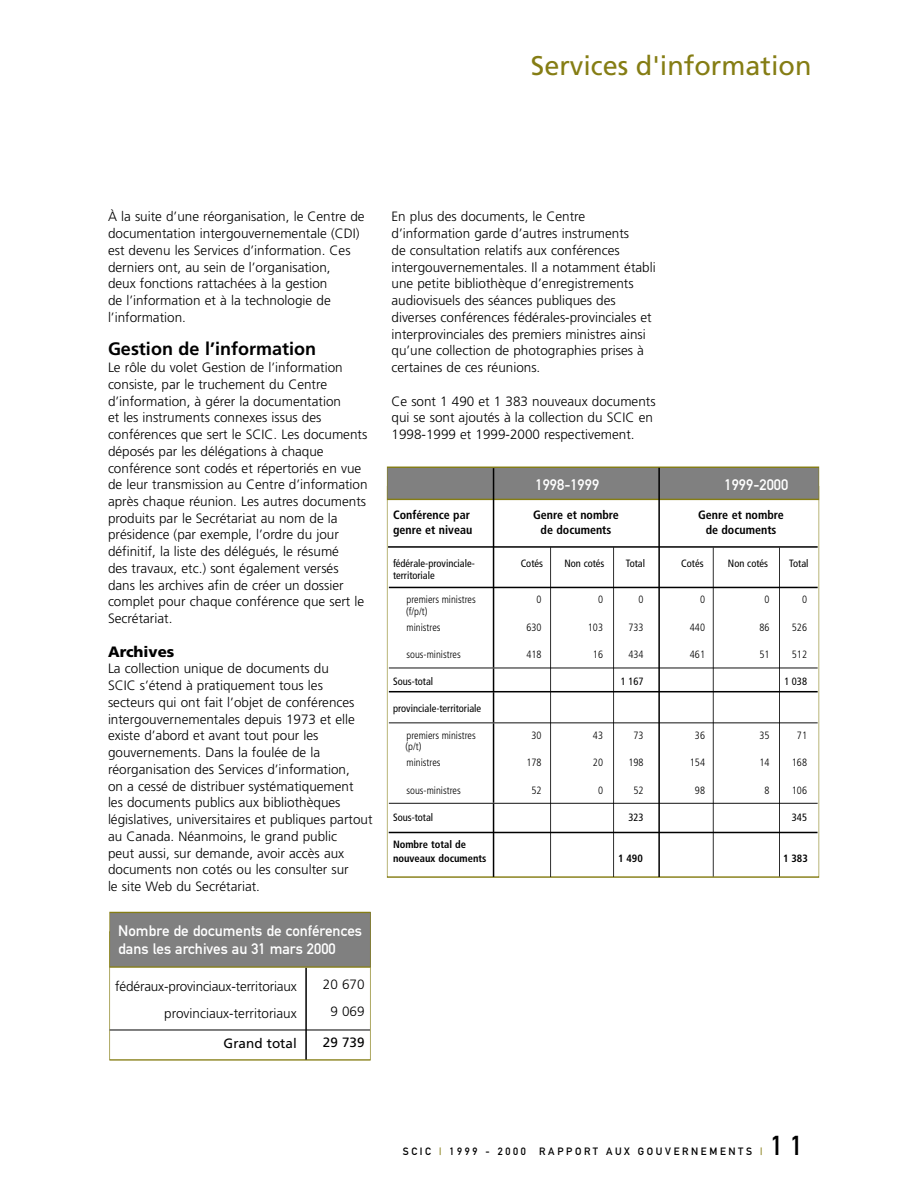
<style>
.page{position:relative;width:918px;height:1188px;background:#fff}
.page>*{position:absolute;margin:0;border:0;box-sizing:border-box;transform-origin:0 0}
.t1{font:27px "Frutiger";color:#857d14}
.t2{font:27px "DIN Mittelschrift";color:#000}
.t3{font:700 18px "Frutiger";color:#000}
.t4{font:15.15px "DIN Mittelschrift";color:#fff}
.t5{font:15px/18px "DIN Mittelschrift";color:#fff}
.t6{font:900 15px "Frutiger";color:#000}
.t7{font:300 13.5px/16.8px "Frutiger";color:#000}
.t8{font:13.5px "Frutiger";color:#000}
.t9{font:700 condensed 12px "Frutiger";color:#000}
.t10{font:300 condensed 10.5px "Frutiger";color:#000}
.t11{font:condensed 10.5px "Frutiger";color:#000}
.t12{font:700 condensed 10.5px/13.6px "Frutiger";color:#000}
.t13{font:10.5px "DIN Mittelschrift";letter-spacing:.25em;color:#000}
.s1{color:#857d14}
</style>
<div class="page">
<div style="left:109px;top:932px;width:262px;height:128px;border:1px solid #857d14"></div>
<div style="left:110px;top:912px;width:260px;height:55px;background:#808080"></div>
<div style="left:109px;top:912px;width:262px;height:55px;border:1px solid #857d14"></div>
<hr style="left:110px;top:1030px;width:260px;height:1px;background:#000">
<hr style="left:305px;top:968px;width:2px;height:92px;background:#000">
<div style="left:387px;top:467px;width:432px;height:32px;background:#808080"></div>
<div style="left:387px;top:467px;width:432px;height:33px;border:1px solid #857d14"></div>
<hr style="left:493px;top:468px;width:1px;height:409px;background:#000">
<hr style="left:389px;top:587px;width:429px;height:1px;background:#000">
<hr style="left:389px;top:691px;width:429px;height:2px;background:#000">
<hr style="left:389px;top:723px;width:429px;height:1px;background:#000">
<hr style="left:389px;top:832px;width:429px;height:1px;background:#000">
<hr style="left:389px;top:668px;width:429px;height:1px;background:#000">
<hr style="left:389px;top:803px;width:429px;height:1px;background:#000">
<hr style="left:388px;top:546px;width:430px;height:2px;background:#000">
<hr style="left:658px;top:468px;width:2px;height:409px;background:#000">
<hr style="left:713px;top:548px;width:1px;height:329px;background:#000">
<hr style="left:779px;top:548px;width:1px;height:329px;background:#000">
<hr style="left:550px;top:547px;width:1px;height:330px;background:#000">
<hr style="left:613px;top:547px;width:1px;height:330px;background:#000">
<p class="t1" style="left:531px;top:50px;width:282px">Services d'information</p>
<p class="t7" style="left:108px;top:208px;width:258px">À la suite d’une réorganisation, le Centre de documentation intergouvernementale (CDI) est devenu les Services d’information. Ces derniers ont, au sein de l’organisation,<br>deux fonctions rattachées à la gestion<br>de l’information et à la technologie de l’information.</p>
<p class="t3" style="left:108px;top:338px;width:210px">Gestion de l’information</p>
<p class="t7" style="left:108px;top:359px;width:261px">Le rôle du volet Gestion de l’information consiste, par le truchement du Centre d’information, à gérer la documentation<br>et les instruments connexes issus des conférences que sert le SCIC. Les documents déposés par les délégations à chaque conférence sont codés et répertoriés en vue de leur transmission au Centre d’information après chaque réunion. Les autres documents produits par le Secrétariat au nom de la présidence (par exemple, l’ordre du jour définitif, la liste des délégués, le résumé<br>des travaux, etc.) sont également versés dans les archives afin de créer un dossier complet pour chaque conférence que sert le Secrétariat.</p>
<p class="t6" style="left:108px;top:642px;width:68px">Archives</p>
<p class="t7" style="left:108px;top:660px;width:266px">La collection unique de documents du<br>SCIC s’étend à pratiquement tous les secteurs qui ont fait l’objet de conférences intergouvernementales depuis 1973 et elle existe d’abord et avant tout pour les gouvernements. Dans la foulée de la réorganisation des Services d’information,<br>on a cessé de distribuer systématiquement<br>les documents publics aux bibliothèques législatives, universitaires et publiques partout au Canada. Néanmoins, le grand public<br>peut aussi, sur demande, avoir accès aux documents non cotés ou les consulter sur<br>le site Web du Secrétariat.</p>
<p class="t5" style="left:118px;top:922px;width:245px">Nombre de documents de conférences dans les archives au 31 mars 2000</p>
<p class="t7" style="left:115px;top:973px;width:183px;line-height:27px;text-align:right">fédéraux-provinciaux-territoriaux provinciaux-territoriaux</p>
<p class="t8" style="left:224px;top:1036px;width:75px">Grand total</p>
<p class="t7" style="left:323px;top:971px;width:43px;line-height:27px;text-align:center">20 670<br>9 069</p>
<p class="t8" style="left:323px;top:1034px;width:43px">29 739</p>
<p class="t7" style="left:392px;top:208px;width:266px">En plus des documents, le Centre d’information garde d’autres instruments<br>de consultation relatifs aux conférences intergouvernementales. Il a notamment établi une petite bibliothèque d’enregistrements audiovisuels des séances publiques des diverses conférences fédérales-provinciales et interprovinciales des premiers ministres ainsi qu’une collection de photographies prises à certaines de ces réunions.</p>
<p class="t7" style="left:392px;top:392px;width:266px">Ce sont 1 490 et 1 383 nouveaux documents qui se sont ajoutés à la collection du SCIC en<br>1998-1999 et 1999-2000 respectivement.</p>
<p class="t4" style="left:536px;top:476px;width:65px">1998-1999</p>
<p class="t4" style="left:725px;top:476px;width:65px">1999-2000</p>
<p class="t9" style="left:393px;top:508px;width:78px">Conférence par</p>
<p class="t9" style="left:533px;top:508px;width:87px">Genre et nombre</p>
<p class="t9" style="left:698px;top:508px;width:87px">Genre et nombre</p>
<p class="t9" style="left:393px;top:523px;width:81px">genre et niveau</p>
<p class="t9" style="left:541px;top:523px;width:72px">de documents</p>
<p class="t9" style="left:706px;top:523px;width:72px">de documents</p>
<p class="t11" style="left:393px;top:557px;width:83px">fédérale-provinciale-</p>
<p class="t11" style="left:521px;top:557px;width:24px">Cotés</p>
<p class="t11" style="left:564px;top:557px;width:42px">Non cotés</p>
<p class="t11" style="left:626px;top:557px;width:21px">Total</p>
<p class="t11" style="left:681px;top:557px;width:24px">Cotés</p>
<p class="t11" style="left:728px;top:557px;width:42px">Non cotés</p>
<p class="t11" style="left:789px;top:557px;width:21px">Total</p>
<p class="t11" style="left:393px;top:570px;width:43px">territoriale</p>
<p class="t10" style="left:407px;top:594px;width:71px">premiers ministres</p>
<p class="t10" style="left:536px;top:594px;width:7px">0</p>
<p class="t10" style="left:598px;top:594px;width:7px">0</p>
<p class="t10" style="left:639px;top:594px;width:7px">0</p>
<p class="t10" style="left:700px;top:594px;width:7px">0</p>
<p class="t10" style="left:765px;top:594px;width:7px">0</p>
<p class="t10" style="left:802px;top:594px;width:7px">0</p>
<p class="t10" style="left:407px;top:621px;width:36px">ministres</p>
<p class="t10" style="left:526px;top:621px;width:17px">630</p>
<p class="t10" style="left:588px;top:621px;width:17px">103</p>
<p class="t10" style="left:628px;top:621px;width:17px">733</p>
<p class="t10" style="left:690px;top:621px;width:17px">440</p>
<p class="t10" style="left:759px;top:621px;width:12px">86</p>
<p class="t10" style="left:792px;top:621px;width:17px">526</p>
<p class="t10" style="left:407px;top:648px;width:56px">sous-ministres</p>
<p class="t10" style="left:526px;top:648px;width:17px">418</p>
<p class="t10" style="left:593px;top:648px;width:12px">16</p>
<p class="t10" style="left:628px;top:648px;width:17px">434</p>
<p class="t10" style="left:690px;top:648px;width:17px">461</p>
<p class="t10" style="left:759px;top:648px;width:12px">51</p>
<p class="t10" style="left:792px;top:648px;width:17px">512</p>
<p class="t11" style="left:393px;top:675px;width:42px">Sous-total</p>
<p class="t11" style="left:621px;top:675px;width:24px">1 167</p>
<p class="t11" style="left:784px;top:675px;width:24px">1 038</p>
<p class="t11" style="left:393px;top:702px;width:90px">provinciale-territoriale</p>
<p class="t10" style="left:407px;top:729px;width:71px">premiers ministres</p>
<p class="t10" style="left:531px;top:729px;width:12px">30</p>
<p class="t10" style="left:593px;top:729px;width:12px">43</p>
<p class="t10" style="left:633px;top:729px;width:12px">73</p>
<p class="t10" style="left:695px;top:729px;width:12px">36</p>
<p class="t10" style="left:759px;top:729px;width:12px">35</p>
<p class="t10" style="left:797px;top:729px;width:12px">71</p>
<p class="t10" style="left:407px;top:757px;width:36px">ministres</p>
<p class="t10" style="left:526px;top:757px;width:17px">178</p>
<p class="t10" style="left:593px;top:757px;width:12px">20</p>
<p class="t10" style="left:628px;top:757px;width:17px">198</p>
<p class="t10" style="left:690px;top:757px;width:17px">154</p>
<p class="t10" style="left:759px;top:757px;width:12px">14</p>
<p class="t10" style="left:792px;top:757px;width:17px">168</p>
<p class="t10" style="left:407px;top:784px;width:56px">sous-ministres</p>
<p class="t10" style="left:531px;top:784px;width:12px">52</p>
<p class="t10" style="left:598px;top:784px;width:7px">0</p>
<p class="t10" style="left:633px;top:784px;width:12px">52</p>
<p class="t10" style="left:695px;top:784px;width:12px">98</p>
<p class="t10" style="left:765px;top:784px;width:7px">8</p>
<p class="t10" style="left:792px;top:784px;width:17px">106</p>
<p class="t11" style="left:393px;top:811px;width:42px">Sous-total</p>
<p class="t11" style="left:628px;top:811px;width:17px">323</p>
<p class="t11" style="left:792px;top:811px;width:17px">345</p>
<p class="t12" style="left:393px;top:837px;width:95px">Nombre total de nouveaux documents</p>
<p class="t10" style="left:406px;top:605px;width:23px">(f/p/t)</p>
<p class="t12" style="left:393px;top:677px;width:73px">Total Number of</p>
<p class="t10" style="left:406px;top:741px;width:17px">(p/t)</p>
<p class="t12" style="left:618px;top:851px;width:26px">1 490</p>
<p class="t12" style="left:783px;top:851px;width:26px">1 383</p>
<p class="t13" style="left:403px;top:1145px;width:125px">SCIC <span class="s1">|</span> 1999 - 2000</p>
<p class="t13" style="left:539px;top:1145px;width:225px">RAPPORT AUX GOUVERNEMENTS <span class="s1">|</span></p>
<p class="t2" style="left:771px;top:1130px;width:34px">11</p>
</div>
